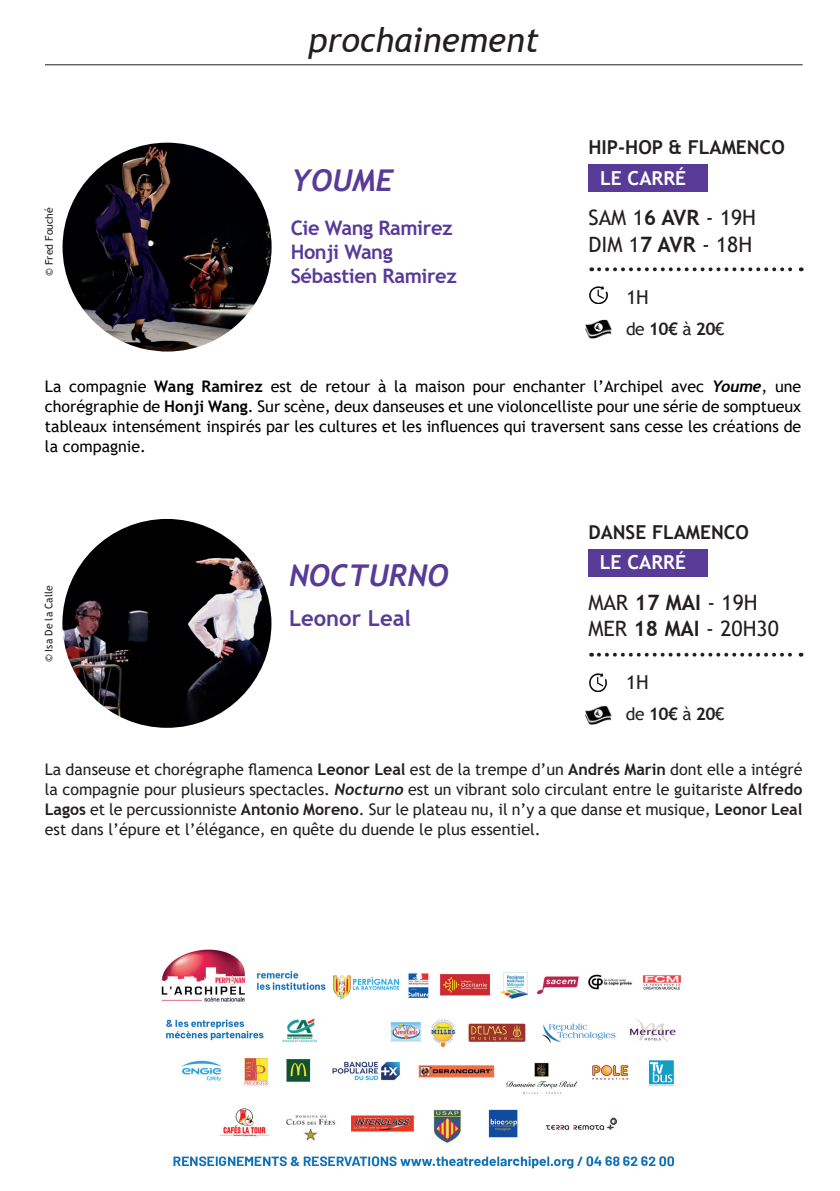
<style>
.page{position:relative;width:840px;height:1191px;background:#fff}
.page>*{position:absolute;margin:0;border:0;box-sizing:border-box;transform-origin:0 0}
.t1{font:italic 34px "Trebuchet MS";color:#231f20}
.t2{font:italic 700 30px "Trebuchet";color:#573b97}
.t3{font:700 22px "Trebuchet MS";color:#573b97}
.t4{font:21.2px/26.4px "Trebuchet MS";color:#231f20}
.t5{font:700 20px/24px "Trebuchet MS";letter-spacing:-.02em;color:#573b97}
.t6{font:700 19.2px "Trebuchet MS";color:#231f20}
.t7{font:700 19.2px "Trebuchet MS";color:#fff}
.t8{font:19.2px "Trebuchet MS";color:#231f20}
.t9{font:700 17.4px "Trebuchet MS";letter-spacing:-.03em;color:#231f20}
.t10{font:16px/20px "Trebuchet MS";color:#231f20;text-align:justify}
.t11{font:16px/20px "Trebuchet MS";color:#000001;text-align:justify}
.t12{font:10.4px "Trebuchet MS";color:#231f20}
.s1{font-weight:700}
.s2{font-weight:400}
.s3{font-family:"Trebuchet";font-weight:700;font-style:italic}
</style>
<div class="page">
<img style="left:161px;top:949px;width:520px;height:219px">
<hr style="left:45px;top:64px;width:757px;height:1px;background:#231f20">
<img style="left:62px;top:143px;width:209px;height:208px;border-radius:104px">
<img style="left:585px;top:319px;width:27px;height:20px">
<div style="left:588px;top:164px;width:119px;height:27px;background:#573b97"></div>
<svg style="left:598px;top:267px;width:203px;height:4px"></svg>
<img style="left:589px;top:286px;width:17px;height:17px">
<img style="left:62px;top:519px;width:209px;height:209px;border-radius:104px">
<img style="left:585px;top:705px;width:27px;height:20px">
<div style="left:588px;top:549px;width:119px;height:27px;background:#573b97"></div>
<svg style="left:598px;top:653px;width:203px;height:3px"></svg>
<img style="left:589px;top:674px;width:17px;height:17px">
<p class="t12" style="left:42px;top:276px;width:70px;rotate:-90deg">© Fred Fouché</p>
<h1 class="t1" style="left:308px;top:19px;width:232px">prochainement</h1>
<h2 class="t2" style="left:290px;top:161px;width:104px">YOUME</h2>
<p class="t5" style="left:290px;top:216px;width:168px">Cie Wang Ramirez<br>Honji Wang<br>Sébastien Ramirez</p>
<p class="t6" style="left:588px;top:135px;width:198px">HIP-HOP &amp; FLAMENCO</p>
<p class="t7" style="left:599px;top:166px;width:87px">LE CARRÉ</p>
<h3 class="t4" style="left:588px;top:204px;width:169px">SAM 1<span class="s1">6 AVR</span> - 19H<br>DIM 1<span class="s1">7 AVR</span> - 18H</h3>
<p class="t8" style="left:626px;top:285px;width:24px">1H</p>
<p class="t9" style="left:625px;top:318px;width:100px"><span class="s2">de</span> 10€ <span class="s2">à</span> 20<span class="s2">€</span></p>
<p class="t11" style="left:45px;top:376px;width:757px">La compagnie <span class="s1">Wang Ramirez</span> est de retour à la maison pour enchanter l’Archipel avec <span class="s3">Youme</span>, une chorégraphie de <span class="s1">Honji Wang</span>. Sur scène, deux danseuses et une violoncelliste pour une série de somptueux tableaux intensément inspirés par les cultures et les influences qui traversent sans cesse les créations de la compagnie.</p>
<p class="t12" style="left:42px;top:662px;width:78px;rotate:-90deg">© Isa De la Calle</p>
<h2 class="t2" style="left:289px;top:556px;width:161px">NOCTURNO</h2>
<h3 class="t3" style="left:289px;top:604px;width:123px">Leonor Leal</h3>
<p class="t6" style="left:588px;top:520px;width:162px">DANSE FLAMENCO</p>
<p class="t7" style="left:599px;top:550px;width:87px">LE CARRÉ</p>
<h3 class="t4" style="left:588px;top:589px;width:192px">MAR <span class="s1">17 MAI</span> - 19H<br>MER <span class="s1">18 MAI</span> - 20H30</h3>
<p class="t8" style="left:626px;top:670px;width:24px">1H</p>
<p class="t9" style="left:625px;top:703px;width:100px"><span class="s2">de</span> 10€ <span class="s2">à</span> 20<span class="s2">€</span></p>
<p class="t10" style="left:45px;top:759px;width:758px">La danseuse et chorégraphe flamenca <span class="s1">Leonor Leal</span> est de la trempe d’un <span class="s1">Andrés Marin</span> dont elle a intégré la compagnie pour plusieurs spectacles. <span class="s3">Nocturno</span> est un vibrant solo circulant entre le guitariste <span class="s1">Alfredo Lagos</span> et le percussionniste <span class="s1">Antonio Moreno</span>. Sur le plateau nu, il n’y a que danse et musique, <span class="s1">Leonor Leal </span>est dans l’épure et l’élégance, en quête du duende le plus essentiel.</p>
</div>
